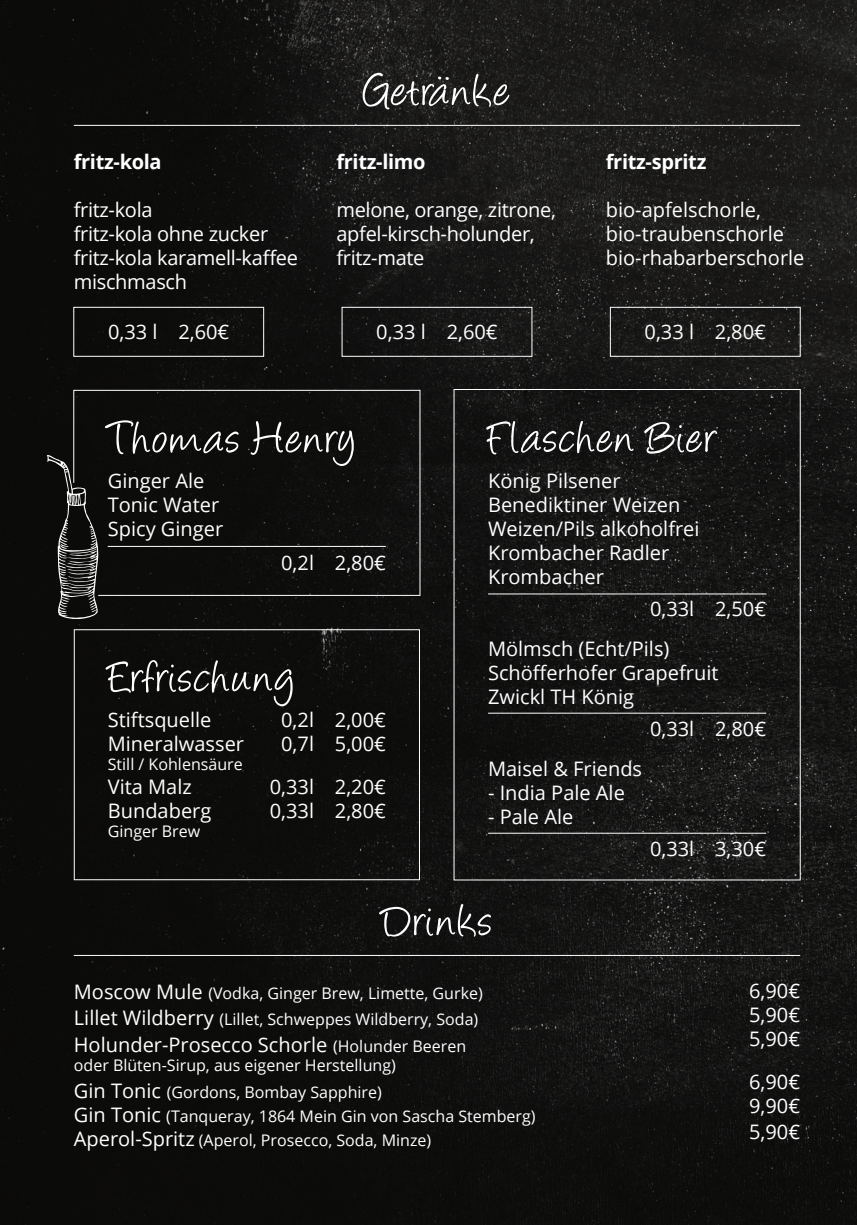
<style>
.page{position:relative;width:857px;height:1225px;background:#fff}
.page>*{position:absolute;margin:0;border:0;box-sizing:border-box;transform-origin:0 0}
.t1{font:52px "Angelina";letter-spacing:.05em;color:#fff}
.t2{font:20px/24px "Open Sans";color:#fff}
.t3{font:700 20px "Open Sans";letter-spacing:-.015em;color:#fff}
.t4{font:16px/26.4px "Open Sans";color:#fff}
.s1{font-size:20px}
.s2{font-size:16px}
</style>
<div class="page">
<img style="left:0;top:0;width:856px;height:1225px">
<div style="left:73px;top:389px;width:348px;height:207px;background:#0d0d0c"></div>
<hr style="left:488px;top:593px;width:277px;height:1px;background:#fff">
<hr style="left:108px;top:546px;width:277px;height:1px;background:#fff">
<div style="left:74px;top:629px;width:346px;height:251px;background:#0c0c0b"></div>
<hr style="left:488px;top:712px;width:277px;height:1px;background:#fff">
<hr style="left:488px;top:832px;width:277px;height:1px;background:#fff">
<hr style="left:74px;top:125px;width:725px;height:1px;background:#fff">
<div style="left:73px;top:307px;width:191px;height:50px;border:1px solid #fff"></div>
<div style="left:341px;top:307px;width:191px;height:50px;border:1px solid #fff"></div>
<div style="left:609px;top:307px;width:191px;height:50px;border:1px solid #fff"></div>
<svg style="left:437px;top:77px;width:11px;height:3px"></svg>
<hr style="left:74px;top:955px;width:725px;height:1px;background:#fff">
<svg style="left:47px;top:454px;width:52px;height:166px;background:#2e2e2d"></svg>
<p class="t3" style="left:74px;top:148px;width:89px">fritz-kola</p>
<p class="t2" style="left:74px;top:197px;width:226px">fritz-kola<br>fritz-kola ohne zucker fritz-kola karamell-kaffee mischmasch</p>
<h1 class="t1" style="left:364px;top:69px;width:147px">Getranke</h1>
<p class="t3" style="left:336px;top:148px;width:91px">fritz-limo</p>
<p class="t2" style="left:336px;top:197px;width:221px">melone, orange, zitrone, apfel-kirsch-holunder, fritz-mate</p>
<p class="t3" style="left:605px;top:148px;width:102px">fritz-spritz</p>
<p class="t2" style="left:605px;top:197px;width:200px">bio-apfelschorle, bio-traubenschorle bio-rhabarberschorle</p>
<p class="t2" style="left:108px;top:319px;width:123px">0,33 l 2,60€</p>
<p class="t2" style="left:376px;top:319px;width:123px">0,33 l 2,60€</p>
<p class="t2" style="left:644px;top:319px;width:123px">0,33 l 2,80€</p>
<h1 class="t1" style="left:108px;top:416px;width:249px">Thomas Henry</h1>
<p class="t2" style="left:108px;top:468px;width:117px">Ginger Ale<br>Tonic Water<br>Spicy Ginger</p>
<p class="t2" style="left:281px;top:550px;width:106px">0,2l 2,80€</p>
<h1 class="t1" style="left:108px;top:655px;width:188px">Erfrischung</h1>
<p class="t2" style="left:281px;top:707px;width:106px">0,2l 2,00€<br>0,7l 5,00€</p>
<p class="t2" style="left:269px;top:774px;width:118px">0,33l 2,20€<br>0,33l 2,80€</p>
<p class="t2" style="left:108px;top:707px;width:138px">Stiftsquelle<br>Mineralwasser</p>
<p class="t4" style="left:108px;top:751px;width:136px">Still / Kohlensäure</p>
<p class="t2" style="left:108px;top:774px;width:105px">Vita Malz<br>Bundaberg</p>
<p class="t4" style="left:108px;top:818px;width:94px">Ginger Brew</p>
<h1 class="t1" style="left:488px;top:416px;width:232px">Flaschen Bier</h1>
<p class="t2" style="left:488px;top:468px;width:213px">König Pilsener<br>Benediktiner Weizen<br>Weizen/Pils alkoholfrei<br>Krombacher Radler<br>Krombacher</p>
<p class="t2" style="left:649px;top:596px;width:118px">0,33l 2,50€</p>
<p class="t2" style="left:488px;top:636px;width:232px">Mölmsch (Echt/Pils)<br>Schöfferhofer Grapefruit<br>Zwickl TH König</p>
<p class="t2" style="left:488px;top:756px;width:155px">Maisel &amp; Friends</p>
<p class="t2" style="left:488px;top:780px;width:138px">- India Pale Ale</p>
<p class="t2" style="left:488px;top:804px;width:87px">- Pale Ale</p>
<p class="t2" style="left:649px;top:716px;width:118px">0,33l 2,80€</p>
<p class="t2" style="left:649px;top:836px;width:118px">0,33l 3,30€</p>
<h1 class="t1" style="left:381px;top:899px;width:112px">Drinks</h1>
<p class="t4" style="left:74px;top:979px;width:410px"><span class="s1">Moscow Mule</span> (Vodka, Ginger Brew, Limette, Gurke)<br><span class="s1">Lillet Wildberry</span> (Lillet, Schweppes Wildberry, Soda)</p>
<p class="t2" style="left:74px;top:1032px;width:393px">Holunder-Prosecco Schorle <span class="s2">(Holunder Beeren</span></p>
<p class="t4" style="left:74px;top:1051px;width:323px">oder Blüten-Sirup, aus eigener Herstellung)<br><span class="s1">Gin Tonic</span> (Gordons, Bombay Sapphire)</p>
<p class="t4" style="left:74px;top:1103px;width:463px;line-height:24px"><span class="s1">Gin Tonic</span> (Tanqueray, 1864 Mein Gin von Sascha Stemberg)<br><span class="s1">Aperol-Spritz</span> (Aperol, Prosecco, Soda, Minze)</p>
<p class="t2" style="left:748px;top:977px;width:53px;text-align:justify">6,90€ 5,90€ 5,90€</p>
<p class="t2" style="left:748px;top:1069px;width:53px">6,90€<br>9,90€</p>
<p class="t2" style="left:748px;top:1119px;width:53px">5,90€</p>
</div>
